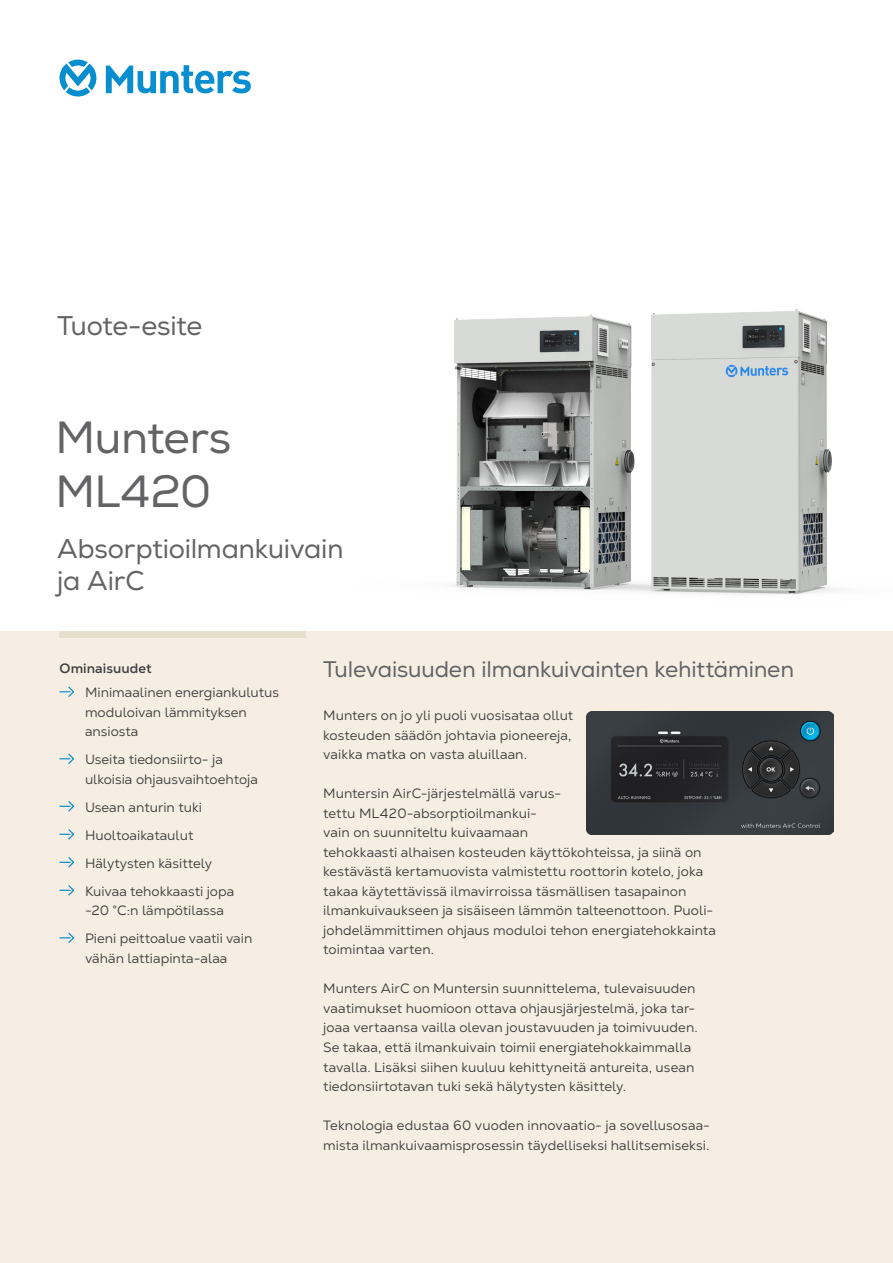
<style>
.page{position:relative;width:893px;height:1263px;background:#fff}
.page>*{position:absolute;margin:0;border:0;box-sizing:border-box;transform-origin:0 0}
.Headline{font:45px/54px "Nexa";letter-spacing:-.02em;color:#636366}
.Headline_2{font:27px/32.4px "Nexa";letter-spacing:-.01em;color:#636366}
.Headline_2-2{font:22.5px "Nexa";letter-spacing:-.01em;color:#636366}
.Body_copy{font:13.5px/19.5px "Nexa Text";letter-spacing:.005em;color:#3e3e3f}
.Bullit_list2{font:13.5px/19.5px "Nexa Text";color:#3e3e3f}
.Sub_heading{font:700 13.5px "Nexa Text";letter-spacing:.005em;color:#3e3e3f}
</style>
<div class="page">
<div style="left:0;top:631px;width:893px;height:632px;background:#f6eee2"></div>
<div style="left:60px;top:631px;width:246px;height:7px;background:#e7dfce"></div>
<svg style="left:59px;top:686px;width:15px;height:11px"></svg>
<svg style="left:59px;top:753px;width:15px;height:11px"></svg>
<svg style="left:59px;top:801px;width:15px;height:11px"></svg>
<svg style="left:59px;top:829px;width:15px;height:11px"></svg>
<svg style="left:59px;top:857px;width:15px;height:11px"></svg>
<svg style="left:59px;top:885px;width:15px;height:11px"></svg>
<svg style="left:59px;top:932px;width:15px;height:11px"></svg>
<img style="left:451px;top:309px;width:387px;height:285px">
<img style="left:587px;top:711px;width:246px;height:123px">
<svg style="left:59px;top:60px;width:192px;height:37px"></svg>
<p class="Headline_2" style="left:57px;top:310px;width:147px">Tuote-esite</p>
<p class="Headline" style="left:55px;top:411px;width:177px">Munters<br>ML420</p>
<p class="Headline_2" style="left:57px;top:533px;width:288px">Absorptioilmankuivain ja AirC</p>
<p class="Sub_heading" style="left:60px;top:660px;width:94px">Ominaisuudet</p>
<p class="Bullit_list2" style="left:85px;top:682px;width:196px">Minimaalinen energiankulutus moduloivan lämmityksen ansiosta</p>
<p class="Bullit_list2" style="left:85px;top:749px;width:174px">Useita tiedonsiirto- ja ulkoisia ohjausvaihtoehtoja</p>
<p class="Bullit_list2" style="left:85px;top:797px;width:118px">Usean anturin tuki</p>
<p class="Bullit_list2" style="left:85px;top:825px;width:110px">Huoltoaikataulut</p>
<p class="Bullit_list2" style="left:85px;top:853px;width:129px">Hälytysten käsittely</p>
<p class="Bullit_list2" style="left:85px;top:881px;width:151px">Kuivaa tehokkaasti jopa -20 °C:n lämpötilassa</p>
<p class="Bullit_list2" style="left:85px;top:928px;width:169px">Pieni peittoalue vaatii vain vähän lattiapinta-alaa</p>
<p class="Headline_2-2" style="left:323px;top:656px;width:472px">Tulevaisuuden ilmankuivainten kehittäminen</p>
<p class="Body_copy" style="left:323px;top:706px;width:252px">Munters on jo yli puoli vuosisataa ollut kosteuden säädön johtavia pioneereja, vaikka matka on vasta aluillaan.</p>
<p class="Body_copy" style="left:323px;top:784px;width:394px">Muntersin AirC-järjestelmällä varus-<br>tettu ML420-absorptioilmankui-<br>vain on suunniteltu kuivaamaan<br>tehokkaasti alhaisen kosteuden käyttökohteissa, ja siinä on kestävästä kertamuovista valmistettu roottorin kotelo, joka takaa käytettävissä ilmavirroissa täsmällisen tasapainon ilmankuivaukseen ja sisäiseen lämmön talteenottoon. Puoli&shy;johdelämmittimen ohjaus moduloi tehon energiatehokkainta toimintaa varten.</p>
<p class="Body_copy" style="left:323px;top:979px;width:376px">Munters AirC on Muntersin suunnittelema, tulevaisuuden vaatimukset huomioon ottava ohjausjärjestelmä, joka tar&shy;joaa vertaansa vailla olevan joustavuuden ja toimivuuden.<br>Se takaa, että ilmankuivain toimii energiatehokkaimmalla tavalla. Lisäksi siihen kuuluu kehittyneitä antureita, usean tiedonsiirtotavan tuki sekä hälytysten käsittely.</p>
<p class="Body_copy" style="left:323px;top:1115px;width:388px">Teknologia edustaa 60 vuoden innovaatio- ja sovellusosaa&shy;mista ilmankuivaamisprosessin täydelliseksi hallitsemiseksi.</p>
</div>
